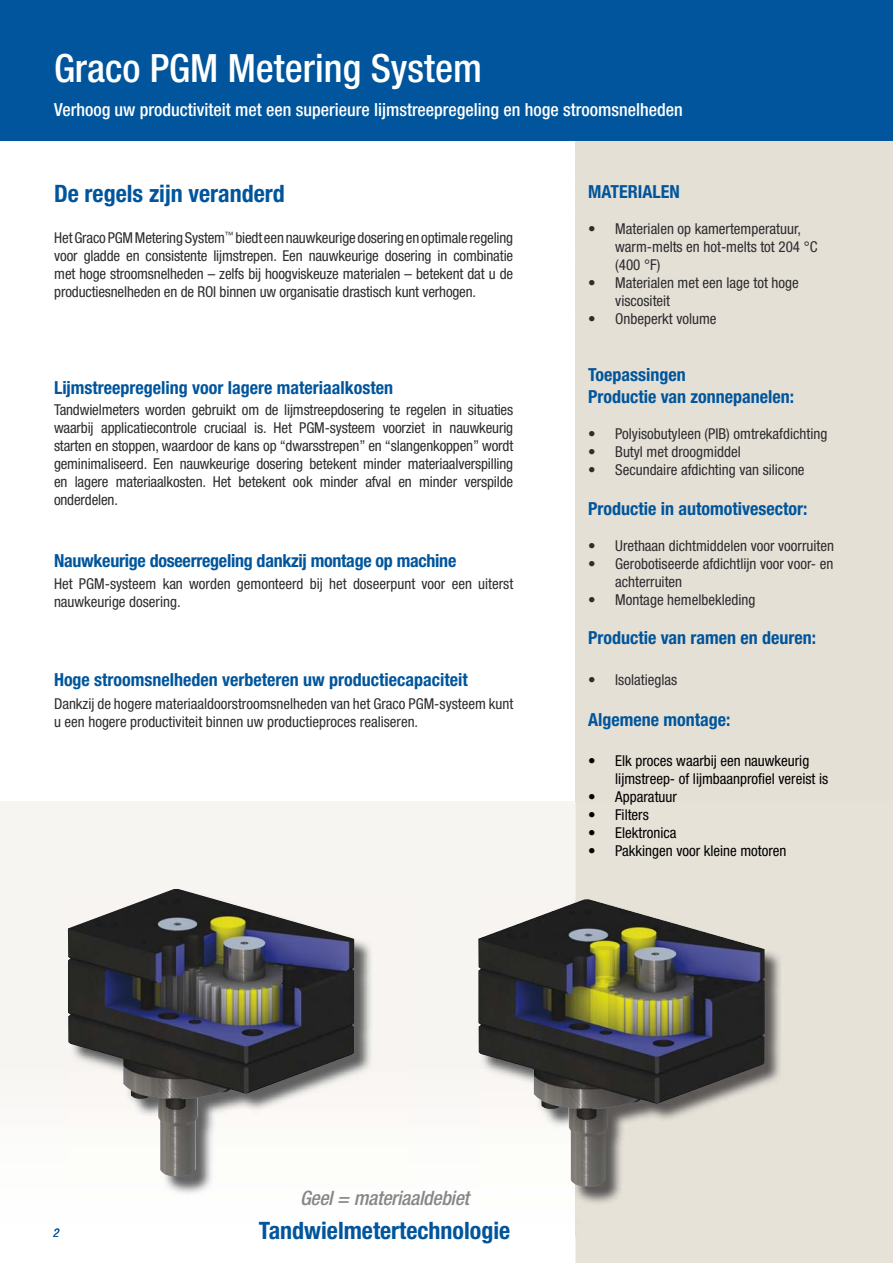
<style>
.page{position:relative;width:893px;height:1263px;background:#fff}
.page>*{position:absolute;margin:0;border:0;box-sizing:border-box;transform-origin:0 0}
.t1{font:500 condensed 39px "Helvetica Neue LT Std";color:#fff}
.t2{font:700 condensed 24px "Helvetica Neue LT Std";color:#00559c}
.t3{font:italic 500 condensed 19.8px "Helvetica Neue LT Std";letter-spacing:-.015em;color:#868788}
.t4{font:700 condensed 18px/21.6px "Helvetica Neue LT Std";color:#00559c}
.t5{font:500 condensed 18px "Helvetica Neue LT Std";color:#fff}
.t6{font:condensed 15px/18px "Helvetica Neue LT Std";color:#2d2c2e}
.t7{font:condensed 15px/18px "Helvetica Neue LT Std";color:#000}
.t8{font:italic condensed 12px "Helvetica Neue LT Std";color:#00559c}
</style>
<div class="page">
<div style="left:575px;top:140px;width:318px;height:1123px;background:#e5e0d6"></div>
<div style="left:0;top:0;width:893px;height:140px;background:#00559c"></div>
<img style="left:70px;top:890px;width:336px;height:312px">
<img style="left:68px;top:889px;width:286px;height:288px">
<img style="left:480px;top:901px;width:342px;height:336px">
<img style="left:478px;top:899px;width:287px;height:288px">
<h1 class="t1" style="left:54px;top:54px;width:429px">Graco PGM Metering System</h1>
<p class="t5" style="left:54px;top:104px;width:630px">Verhoog uw productiviteit met een superieure lijmstreepregeling en hoge stroomsnelheden</p>
<h2 class="t2" style="left:54px;top:185px;width:232px">De regels zijn veranderd</h2>
<p class="t6" style="left:54px;top:230px;width:460px;text-align:justify">Het Graco PGM Metering System<sup>™</sup> biedt een nauwkeurige dosering en optimale regeling voor gladde en consistente lijmstrepen. Een nauwkeurige dosering in combinatie met hoge stroomsnelheden – zelfs bij hoogviskeuze materialen – betekent dat u de productiesnelheden en de ROI binnen uw organisatie drastisch kunt verhogen.</p>
<p class="t4" style="left:54px;top:379px;width:340px">Lijmstreepregeling voor lagere materiaalkosten</p>
<p class="t6" style="left:54px;top:403px;width:461px;text-align:justify">Tandwielmeters worden gebruikt om de lijmstreepdosering te regelen in situaties waarbij applicatiecontrole cruciaal is. Het PGM-systeem voorziet in nauwkeurig starten en stoppen, waardoor de kans op “dwarsstrepen” en “slangenkoppen” wordt geminimaliseerd. Een nauwkeurige dosering betekent minder materiaalverspilling en lagere materiaalkosten. Het betekent ook minder afval en minder verspilde onderdelen.</p>
<p class="t4" style="left:54px;top:551px;width:404px">Nauwkeurige doseerregeling dankzij montage op machine</p>
<p class="t6" style="left:54px;top:577px;width:461px">Het PGM-systeem kan worden gemonteerd bij het doseerpunt voor een uiterst nauwkeurige dosering.</p>
<p class="t4" style="left:54px;top:671px;width:415px">Hoge stroomsnelheden verbeteren uw productiecapaciteit</p>
<p class="t6" style="left:54px;top:697px;width:461px">Dankzij de hogere materiaaldoorstroomsnelheden van het Graco PGM-systeem kunt u een hogere productiviteit binnen uw productieproces realiseren.</p>
<p class="t4" style="left:588px;top:183px;width:93px">MATERIALEN</p>
<p class="t6" style="left:615px;top:221px;width:204px;text-indent:-27px">• Materialen op kamertemperatuur, warm-melts en hot-melts tot 204 °C (400 °F)</p>
<p class="t6" style="left:615px;top:275px;width:185px;text-indent:-27px">• Materialen met een lage tot hoge viscositeit</p>
<p class="t6" style="left:588px;top:311px;width:130px">• Onbeperkt volume</p>
<p class="t4" style="left:588px;top:366px;width:207px">Toepassingen<br>Productie van zonnepanelen:</p>
<p class="t6" style="left:588px;top:426px;width:241px">• Polyisobutyleen (PIB) omtrekafdichting</p>
<p class="t6" style="left:588px;top:444px;width:154px">• Butyl met droogmiddel</p>
<p class="t6" style="left:588px;top:462px;width:218px">• Secundaire afdichting van silicone</p>
<p class="t4" style="left:588px;top:499px;width:221px">Productie in automotivesector:</p>
<p class="t6" style="left:588px;top:538px;width:247px">• Urethaan dichtmiddelen voor voorruiten</p>
<p class="t6" style="left:615px;top:556px;width:220px;text-indent:-27px">• Gerobotiseerde afdichtlijn voor voor- en achterruiten</p>
<p class="t6" style="left:588px;top:592px;width:169px">• Montage hemelbekleding</p>
<p class="t4" style="left:588px;top:629px;width:229px">Productie van ramen en deuren:</p>
<p class="t6" style="left:588px;top:673px;width:91px">• Isolatieglas</p>
<p class="t4" style="left:588px;top:711px;width:144px">Algemene montage:</p>
<p class="t7" style="left:615px;top:753px;width:214px;text-indent:-27px">• Elk proces waarbij een nauwkeurig lijmstreep- of lijmbaanprofiel vereist is</p>
<p class="t7" style="left:588px;top:789px;width:90px">• Apparatuur</p>
<p class="t7" style="left:588px;top:807px;width:62px">• Filters</p>
<p class="t7" style="left:588px;top:825px;width:90px">• Elektronica</p>
<p class="t7" style="left:588px;top:843px;width:200px">• Pakkingen voor kleine motoren</p>
<p class="t8" style="left:53px;top:1228px;width:7px">2</p>
<h3 class="t3" style="left:300px;top:1191px;width:171px">Geel = materiaaldebiet</h3>
<h2 class="t2" style="left:259px;top:1222px;width:253px">Tandwielmetertechnologie</h2>
</div>
